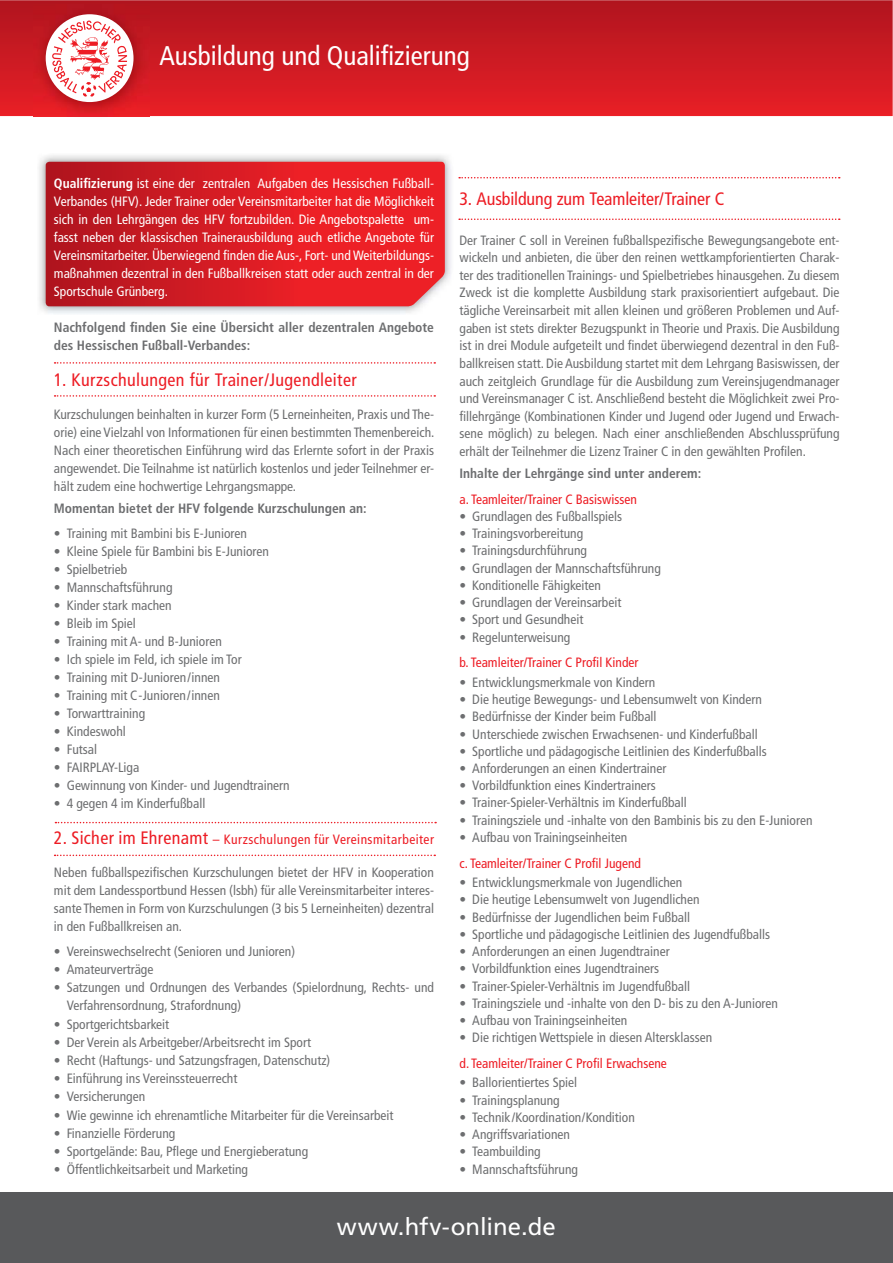
<style>
.page{position:relative;width:893px;height:1263px;background:#fff}
.page>*{position:absolute;margin:0;border:0;box-sizing:border-box;transform-origin:0 0}
.t1{font:condensed 27px "Frutiger LT Std";color:#fff}
.t2{font:24px "Frutiger LT Std";letter-spacing:.005em;color:#fff}
.t3{font:condensed 18px "Frutiger LT Std";letter-spacing:.015em;color:#ed1c24}
.t4{font:condensed 18px "Frutiger LT Std";letter-spacing:-.005em;color:#ed1c24}
.t5{font:condensed 13.5px/17.5px "Frutiger LT Std";color:#6d6e70;text-align:justify}
.t6{font:condensed 13.5px/18px "Frutiger LT Std";color:#fff;text-align:justify}
.t7{font:700 condensed 13.5px/18px "Frutiger LT Std";color:#6d6e70}
.t8{font:condensed 13.5px "Frutiger LT Std";color:#ed1c24}
.t9{font:condensed 13.5px "Frutiger LT Std";letter-spacing:.03em;color:#ed1c24}
.s1{font-weight:700}
.s2{font-size:18px}
</style>
<div class="page">
<div style="left:0;top:1192px;width:893px;height:71px;background:#58595b"></div>
<svg style="left:0;top:0;width:893px;height:116px;background:#cb1a23"></svg>
<img style="left:39px;top:155px;width:412px;height:159px">
<svg style="left:46px;top:162px;width:399px;height:144px;background:#d71d25"></svg>
<img style="left:33px;top:4px;width:116px;height:113px">
<div style="left:46px;top:14px;width:88px;height:88px;background:#fff;border-radius:50%"></div>
<svg style="left:52px;top:21px;width:75px;height:76px"></svg>
<svg style="left:55px;top:395px;width:380px;height:2px"></svg>
<svg style="left:55px;top:362px;width:380px;height:2px"></svg>
<svg style="left:55px;top:855px;width:380px;height:1px"></svg>
<svg style="left:55px;top:822px;width:381px;height:1px"></svg>
<svg style="left:459px;top:219px;width:381px;height:1px"></svg>
<svg style="left:459px;top:177px;width:381px;height:1px"></svg>
<h1 class="t1" style="left:159px;top:44px;width:312px">Ausbildung und Qualifizierung</h1>
<p class="t6" style="left:54px;top:175px;width:381px"><span class="s1">Qualifizierung</span> ist eine der zentralen Aufgaben des Hessischen Fußball-Verbandes (HFV). Jeder Trainer oder Vereinsmitarbeiter hat die Möglichkeit sich in den Lehrgängen des HFV fortzubilden. Die Angebotspalette um&shy;fasst neben der klassischen Trainerausbildung auch etliche Angebote für Vereinsmitarbeiter. Überwiegend finden die Aus-, Fort- und Weiterbildungs&shy;maßnahmen dezentral in den Fußballkreisen statt oder auch zentral in der Sportschule Grünberg.</p>
<p class="t7" style="left:54px;top:319px;width:381px">Nachfolgend finden Sie eine Übersicht aller dezentralen Angebote des Hessischen Fußball-Verbandes:</p>
<h3 class="t3" style="left:54px;top:372px;width:304px">1. Kurzschulungen für Trainer/Jugendleiter</h3>
<p class="t5" style="left:54px;top:406px;width:382px;line-height:18px">Kurzschulungen beinhalten in kurzer Form (5 Lerneinheiten, Praxis und The&shy;orie) eine Vielzahl von Informationen für einen bestimmten Themenbereich.<br>Nach einer theoretischen Einführung wird das Erlernte sofort in der Praxis angewendet. Die Teilnahme ist natürlich kostenlos und jeder Teilnehmer er&shy;hält zudem eine hochwertige Lehrgangsmappe.</p>
<p class="t7" style="left:54px;top:500px;width:314px">Momentan bietet der HFV folgende Kurzschulungen an:</p>
<p class="t5" style="left:54px;top:525px;width:195px">• Training mit Bambini bis E-Junioren</p>
<p class="t5" style="left:54px;top:543px;width:217px">• Kleine Spiele für Bambini bis E-Junioren</p>
<p class="t5" style="left:54px;top:561px;width:75px">• Spielbetrieb</p>
<p class="t5" style="left:54px;top:579px;width:120px">• Mannschaftsführung</p>
<p class="t5" style="left:54px;top:597px;width:119px">• Kinder stark machen</p>
<p class="t5" style="left:54px;top:615px;width:83px">• Bleib im Spiel</p>
<p class="t5" style="left:54px;top:633px;width:169px">• Training mit A- und B-Junioren</p>
<p class="t5" style="left:54px;top:651px;width:189px">• Ich spiele im Feld, ich spiele im Tor</p>
<p class="t5" style="left:54px;top:669px;width:168px">• Training mit D-Junioren/innen</p>
<p class="t5" style="left:54px;top:687px;width:167px">• Training mit C-Junioren/innen</p>
<p class="t5" style="left:54px;top:705px;width:93px">• Torwarttraining</p>
<p class="t5" style="left:54px;top:723px;width:73px">• Kindeswohl</p>
<p class="t5" style="left:54px;top:741px;width:45px">• Futsal</p>
<p class="t5" style="left:54px;top:759px;width:87px">• FAIRPLAY-Liga</p>
<p class="t5" style="left:54px;top:777px;width:237px">• Gewinnung von Kinder- und Jugendtrainern</p>
<p class="t5" style="left:54px;top:795px;width:153px">• 4 gegen 4 im Kinderfußball</p>
<p class="t9" style="left:54px;top:833px;width:382px"><span class="s2">2. Sicher im Ehrenamt</span> – Kurzschulungen für Vereinsmitarbeiter</p>
<p class="t5" style="left:54px;top:864px;width:382px;line-height:18px">Neben fußballspezifischen Kurzschulungen bietet der HFV in Kooperation mit dem Landessportbund Hessen (lsbh) für alle Vereinsmitarbeiter interes&shy;sante Themen in Form von Kurzschulungen (3 bis 5 Lerneinheiten) dezentral in den Fußballkreisen an.</p>
<p class="t5" style="left:54px;top:943px;width:243px">• Vereinswechselrecht (Senioren und Junioren)</p>
<p class="t5" style="left:54px;top:961px;width:101px">• Amateurverträge</p>
<p class="t5" style="left:67px;top:979px;width:369px;line-height:18.1px;text-indent:-13px">• Satzungen und Ordnungen des Verbandes (Spielordnung, Rechts- und<br>Verfahrensordnung, Strafordnung)</p>
<p class="t5" style="left:54px;top:1016px;width:117px">• Sportgerichtsbarkeit</p>
<p class="t5" style="left:54px;top:1034px;width:258px">• Der Verein als Arbeitgeber/Arbeitsrecht im Sport</p>
<p class="t5" style="left:54px;top:1052px;width:278px">• Recht (Haftungs- und Satzungsfragen, Datenschutz)</p>
<p class="t5" style="left:54px;top:1070px;width:185px">• Einführung ins Vereinssteuerrecht</p>
<p class="t5" style="left:54px;top:1089px;width:93px">• Versicherungen</p>
<p class="t5" style="left:54px;top:1107px;width:341px">• Wie gewinne ich ehrenamtliche Mitarbeiter für die Vereinsarbeit</p>
<p class="t5" style="left:54px;top:1125px;width:123px">• Finanzielle Förderung</p>
<p class="t5" style="left:54px;top:1143px;width:256px">• Sportgelände: Bau, Pflege und Energieberatung</p>
<p class="t5" style="left:54px;top:1161px;width:196px">• Öffentlichkeitsarbeit und Marketing</p>
<h3 class="t4" style="left:459px;top:191px;width:266px">3. Ausbildung zum Teamleiter/Trainer C</h3>
<p class="t5" style="left:459px;top:232px;width:382px">Der Trainer C soll in Vereinen fußballspezifische Bewegungsangebote ent&shy;wickeln und anbieten, die über den reinen wettkampforientierten Charak&shy;ter des traditionellen Trainings- und Spielbetriebes hinausgehen. Zu diesem Zweck ist die komplette Ausbildung stark praxisorientiert aufgebaut. Die tägliche Vereinsarbeit mit allen kleinen und größeren Problemen und Auf&shy;gaben ist stets direkter Bezugspunkt in Theorie und Praxis. Die Ausbildung ist in drei Module aufgeteilt und findet überwiegend dezentral in den Fuß&shy;ballkreisen statt. Die Ausbildung startet mit dem Lehrgang Basiswissen, der auch zeitgleich Grundlage für die Ausbildung zum Vereinsjugendmanager und Vereinsmanager C ist. Anschließend besteht die Möglichkeit zwei Pro&shy;fillehrgänge (Kombinationen Kinder und Jugend oder Jugend und Erwach&shy;sene möglich) zu belegen. Nach einer anschließenden Abschlussprüfung erhält der Teilnehmer die Lizenz Trainer C in den gewählten Profilen.</p>
<p class="t7" style="left:459px;top:465px;width:243px">Inhalte der Lehrgänge sind unter anderem:</p>
<p class="t8" style="left:459px;top:493px;width:179px">a. Teamleiter/Trainer C Basiswissen</p>
<p class="t5" style="left:459px;top:508px;width:164px">• Grundlagen des Fußballspiels</p>
<p class="t5" style="left:459px;top:525px;width:125px">• Trainingsvorbereitung</p>
<p class="t5" style="left:459px;top:543px;width:129px">• Trainingsdurchführung</p>
<p class="t5" style="left:459px;top:560px;width:203px">• Grundlagen der Mannschaftsführung</p>
<p class="t5" style="left:459px;top:577px;width:143px">• Konditionelle Fähigkeiten</p>
<p class="t5" style="left:459px;top:594px;width:163px">• Grundlagen der Vereinsarbeit</p>
<p class="t5" style="left:459px;top:612px;width:125px">• Sport und Gesundheit</p>
<p class="t5" style="left:459px;top:629px;width:112px">• Regelunterweisung</p>
<p class="t8" style="left:459px;top:657px;width:181px">b. Teamleiter/Trainer C Profil Kinder</p>
<p class="t5" style="left:459px;top:674px;width:197px">• Entwicklungsmerkmale von Kindern</p>
<p class="t5" style="left:459px;top:691px;width:304px">• Die heutige Bewegungs- und Lebensumwelt von Kindern</p>
<p class="t5" style="left:459px;top:708px;width:199px">• Bedürfnisse der Kinder beim Fußball</p>
<p class="t5" style="left:459px;top:726px;width:300px">• Unterschiede zwischen Erwachsenen- und Kinderfußball</p>
<p class="t5" style="left:459px;top:743px;width:309px">• Sportliche und pädagogische Leitlinien des Kinderfußballs</p>
<p class="t5" style="left:459px;top:760px;width:208px">• Anforderungen an einen Kindertrainer</p>
<p class="t5" style="left:459px;top:777px;width:198px">• Vorbildfunktion eines Kindertrainers</p>
<p class="t5" style="left:459px;top:795px;width:229px">• Trainer-Spieler-Verhältnis im Kinderfußball</p>
<p class="t5" style="left:459px;top:812px;width:354px">• Trainingsziele und -inhalte von den Bambinis bis zu den E-Junioren</p>
<p class="t5" style="left:459px;top:829px;width:169px">• Aufbau von Trainingseinheiten</p>
<p class="t8" style="left:459px;top:857px;width:183px">c. Teamleiter/Trainer C Profil Jugend</p>
<p class="t5" style="left:459px;top:874px;width:224px">• Entwicklungsmerkmale von Jugendlichen</p>
<p class="t5" style="left:459px;top:891px;width:242px">• Die heutige Lebensumwelt von Jugendlichen</p>
<p class="t5" style="left:459px;top:909px;width:232px">• Bedürfnisse der Jugendlichen beim Fußball</p>
<p class="t5" style="left:459px;top:926px;width:312px">• Sportliche und pädagogische Leitlinien des Jugendfußballs</p>
<p class="t5" style="left:459px;top:943px;width:212px">• Anforderungen an einen Jugendtrainer</p>
<p class="t5" style="left:459px;top:960px;width:201px">• Vorbildfunktion eines Jugendtrainers</p>
<p class="t5" style="left:459px;top:978px;width:232px">• Trainer-Spieler-Verhältnis im Jugendfußball</p>
<p class="t5" style="left:459px;top:995px;width:320px">• Trainingsziele und -inhalte von den D- bis zu den A-Junioren</p>
<p class="t5" style="left:459px;top:1012px;width:169px">• Aufbau von Trainingseinheiten</p>
<p class="t5" style="left:459px;top:1029px;width:254px">• Die richtigen Wettspiele in diesen Altersklassen</p>
<p class="t8" style="left:459px;top:1058px;width:209px">d. Teamleiter/Trainer C Profil Erwachsene</p>
<p class="t5" style="left:459px;top:1075px;width:119px">• Ballorientiertes Spiel</p>
<p class="t5" style="left:459px;top:1092px;width:102px">• Trainingsplanung</p>
<p class="t5" style="left:459px;top:1109px;width:177px">• Technik/Koordination/Kondition</p>
<p class="t5" style="left:459px;top:1126px;width:112px">• Angriffsvariationen</p>
<p class="t5" style="left:459px;top:1144px;width:83px">• Teambuilding</p>
<p class="t5" style="left:459px;top:1161px;width:120px">• Mannschaftsführung</p>
<h2 class="t2" style="left:337px;top:1213px;width:221px">www.hfv-online.de</h2>
</div>
